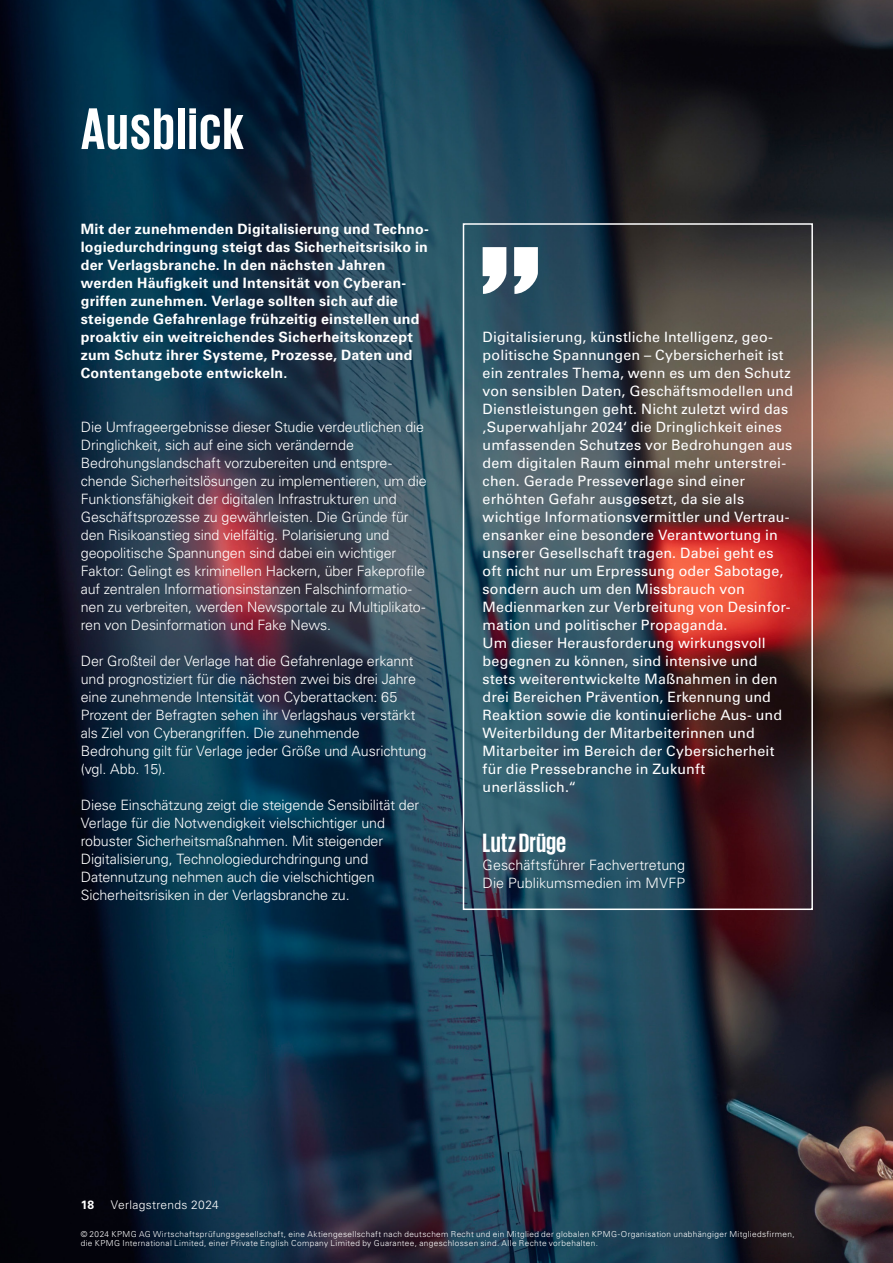
<style>
.page{position:relative;width:893px;height:1263px;background:#fff}
.page>*{position:absolute;margin:0;border:0;box-sizing:border-box;transform-origin:0 0}
.t1{font:700 60px "KPMG";letter-spacing:.025em;color:#fff}
.t2{font:700 27px "KPMG";color:#fff}
.t3{font:300 14.25px/18px "Univers LT Std";letter-spacing:-.01em;color:#fff}
.t4{font:14.25px/18px "Univers LT Std";letter-spacing:.01em;color:#fff}
.t5{font:700 14.25px/18px "Univers LT Std";letter-spacing:.015em;color:#fff}
.t6{font:300 12px "Univers LT Std";letter-spacing:.025em;color:#fff}
.t7{font:700 12px "Univers LT Std";color:#fff}
.t8{font:300 8.25px/9px "Univers LT Std";letter-spacing:.045em;color:#fff}
</style>
<div class="page">
<img style="left:0;top:0;width:893px;height:1263px">
<div style="left:463px;top:223px;width:350px;height:687px;border:2px solid #fff"></div>
<svg style="left:514px;top:247px;width:24px;height:47px"></svg>
<svg style="left:483px;top:247px;width:23px;height:47px"></svg>
<h1 class="t1" style="left:81px;top:99px;width:165px">Ausblick</h1>
<p class="t5" style="left:81px;top:220px;width:350px">Mit der zunehmenden Digitalisierung und Techno&shy;logiedurchdringung steigt das Sicherheitsrisiko in der Verlagsbranche. In den nächsten Jahren werden Häufigkeit und Intensität von Cyberan&shy;griffen zunehmen. Verlage sollten sich auf die steigende Gefahrenlage frühzeitig einstellen und proaktiv ein weitreichendes Sicherheitskonzept zum Schutz ihrer Systeme, Prozesse, Daten und Contentangebote entwickeln.</p>
<p class="t3" style="left:81px;top:418px;width:347px">Die Umfrageergebnisse dieser Studie verdeutlichen die Dringlichkeit, sich auf eine sich verändernde Bedrohungslandschaft vorzubereiten und entspre&shy;chende Sicherheitslösungen zu implementieren, um die Funktionsfähigkeit der digitalen Infrastrukturen und Geschäftsprozesse zu gewährleisten. Die Gründe für den Risikoanstieg sind vielfältig. Polarisierung und geopolitische Spannungen sind dabei ein wichtiger Faktor: Gelingt es kriminellen Hackern, über Fakeprofile auf zentralen Informationsinstanzen Falschinformatio&shy;nen zu verbreiten, werden Newsportale zu Multiplikato&shy;ren von Desinformation und Fake News.</p>
<p class="t3" style="left:81px;top:652px;width:347px">Der Großteil der Verlage hat die Gefahrenlage erkannt und prognostiziert für die nächsten zwei bis drei Jahre eine zunehmende Intensität von Cyberattacken: 65<br>Prozent der Befragten sehen ihr Verlagshaus verstärkt als Ziel von Cyberangriffen. Die zunehmende Bedrohung gilt für Verlage jeder Größe und Ausrichtung (vgl. Abb. 15).</p>
<p class="t3" style="left:81px;top:796px;width:340px">Diese Einschätzung zeigt die steigende Sensibilität der Verlage für die Notwendigkeit vielschichtiger und robuster Sicherheitsmaßnahmen. Mit steigender Digitalisierung, Technologiedurchdringung und Datennutzung nehmen auch die vielschichtigen Sicherheitsrisiken in der Verlagsbranche zu.</p>
<p class="t4" style="left:483px;top:328px;width:312px">Digitalisierung, künstliche Intelligenz, geo&shy;politische Spannungen – Cybersicherheit ist ein zentrales Thema, wenn es um den Schutz von sensiblen Daten, Geschäftsmodellen und Dienstleistungen geht. Nicht zuletzt wird das ‚Superwahljahr 2024‘ die Dringlichkeit eines umfassenden Schutzes vor Bedrohungen aus dem digitalen Raum einmal mehr unterstrei&shy;chen. Gerade Presseverlage sind einer erhöhten Gefahr ausgesetzt, da sie als wichtige Informationsvermittler und Vertrau&shy;ensanker eine besondere Verantwortung in unserer Gesellschaft tragen. Dabei geht es oft nicht nur um Erpressung oder Sabotage, sondern auch um den Missbrauch von Medienmarken zur Verbreitung von Desinfor&shy;mation und politischer Propaganda.<br>Um dieser Herausforderung wirkungsvoll begegnen zu können, sind intensive und stets weiterentwickelte Maßnahmen in den drei Bereichen Prävention, Erkennung und Reaktion sowie die kontinuierliche Aus- und Weiterbildung der Mitarbeiterinnen und Mitarbeiter im Bereich der Cybersicherheit für die Pressebranche in Zukunft unerlässlich.“</p>
<h2 class="t2" style="left:483px;top:829px;width:85px">Lutz Drüge</h2>
<p class="t3" style="left:483px;top:856px;width:204px">Geschäftsführer Fachvertretung<br>Die Publikumsmedien im MVFP</p>
<p class="t7" style="left:81px;top:1198px;width:15px">18</p>
<p class="t6" style="left:111px;top:1197px;width:109px">Verlagstrends 2024</p>
<p class="t8" style="left:81px;top:1229px;width:715px">© 2024 KPMG AG Wirtschaftsprüfungsgesellschaft, eine Aktiengesellschaft nach deutschem Recht und ein Mitglied der globalen KPMG-Organisation unabhängiger Mitgliedsfirmen, die KPMG International Limited, einer Private English Company Limited by Guarantee, angeschlossen sind. Alle Rechte vorbehalten.</p>
</div>
